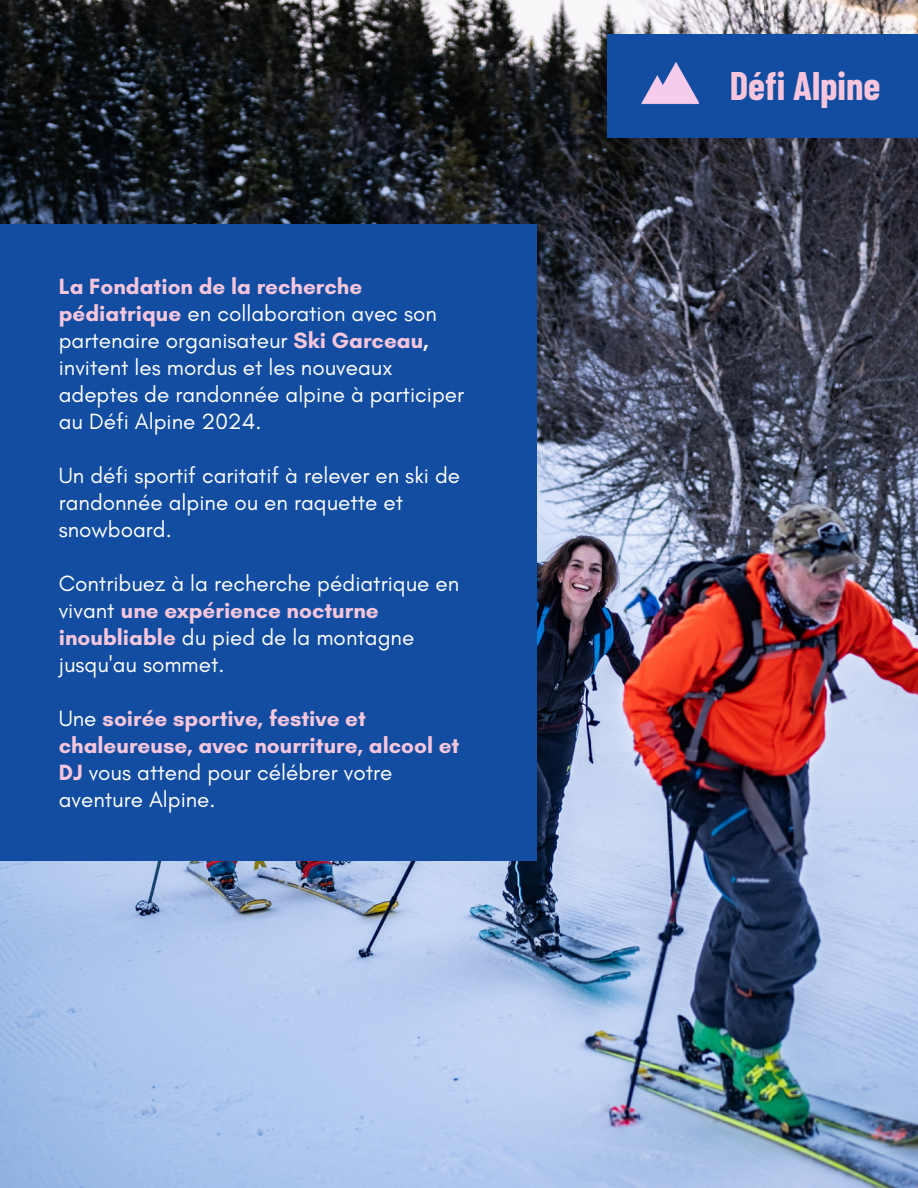
<style>
.page{position:relative;width:918px;height:1188px;background:#fff}
.page>*{position:absolute;margin:0;border:0;box-sizing:border-box;transform-origin:0 0}
.t1{font:700 39px "Barlow Condensed";color:#f7c6dc}
.t2{font:22.5px/27px "Glacial Indifference";color:#fff}
.t3{font:700 22.5px/27px "Glacial Indifference";color:#f7c6dc}
.s1{font-weight:700;color:#f7c6dc}
.s2{font-weight:700}
.s3{font-weight:400;color:#fff}
</style>
<div class="page">
<img style="left:0;top:0;width:918px;height:1188px">
<div style="left:0;top:224px;width:537px;height:637px;background:#124da1"></div>
<div style="left:607px;top:34px;width:311px;height:104px;background:#124da1"></div>
<img style="left:641px;top:62px;width:58px;height:43px">
<p class="t2" style="left:59px;top:273px;width:407px"><span class="s1">La Fondation de la recherche pédiatrique</span> en collaboration avec son partenaire organisateur <span class="s1">Ski Garceau</span><span class="s2">, </span>invitent les mordus et les nouveaux adeptes de randonnée alpine à participer au Défi Alpine 2024.</p>
<p class="t2" style="left:59px;top:462px;width:403px">Un défi sportif caritatif à relever en ski de randonnée alpine ou en raquette et snowboard.</p>
<p class="t2" style="left:59px;top:570px;width:402px">Contribuez à la recherche pédiatrique en vivant <span class="s1">une expérience nocturne inoubliable</span> du pied de la montagne jusqu'au sommet.</p>
<p class="t3" style="left:59px;top:705px;width:402px"><span class="s3">Une</span> soirée sportive, festive et chaleureuse, avec nourriture, alcool et<br>DJ <span class="s3">vous attend pour célébrer votre aventure Alpine.</span></p>
<p class="t1" style="left:730px;top:61px;width:152px">Défi Alpine</p>
</div>
